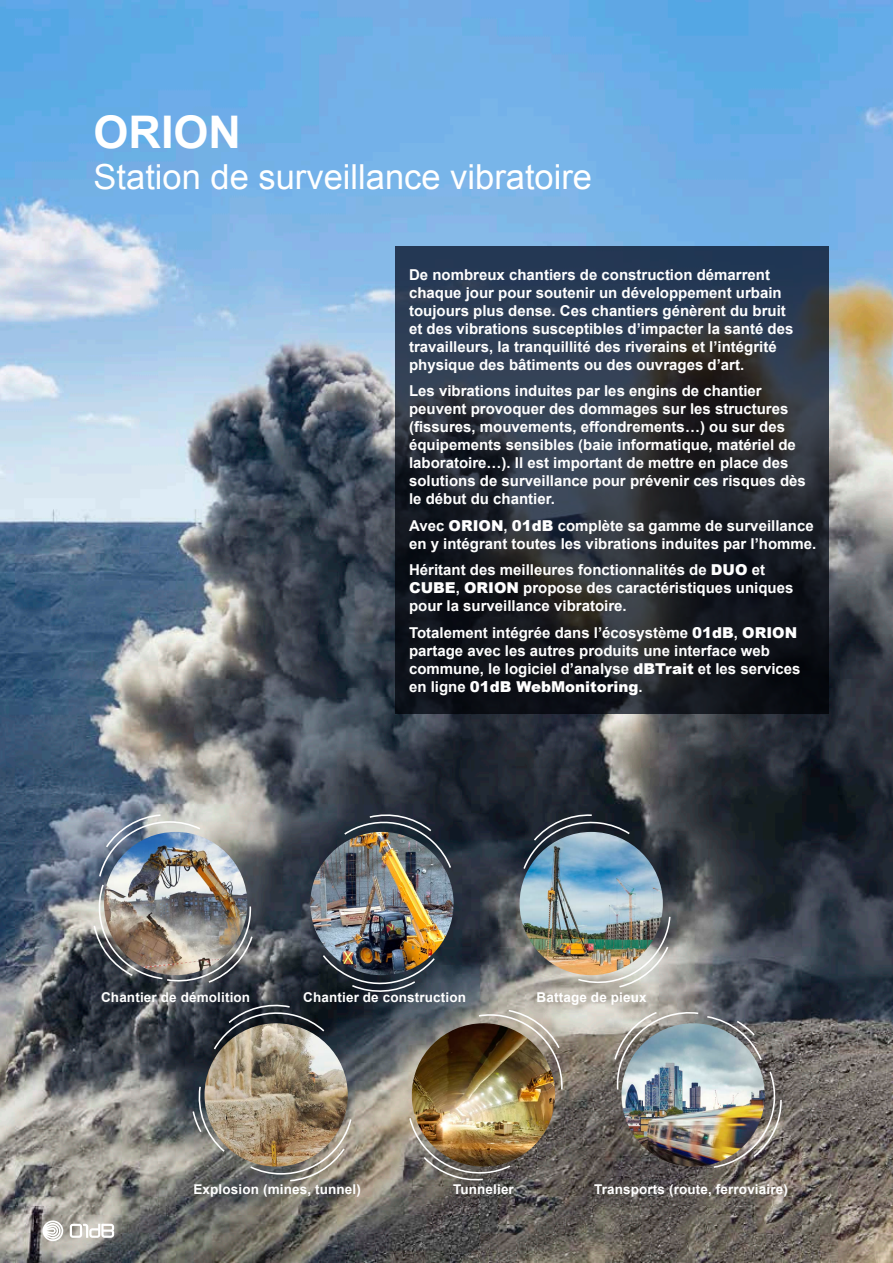
<style>
.page{position:relative;width:893px;height:1263px;background:#fff}
.page>*{position:absolute;margin:0;border:0;box-sizing:border-box;transform-origin:0 0}
.t1{font:700 45px "Arial";color:#fff}
.t2{font:34.5px "Arial";color:#fff}
.TXT_courant{font:700 15px/18px "Arial";color:#fff}
.t3{font:700 13.5px "Arial";letter-spacing:.01em;color:#fff}
.s1{font-weight:900}
</style>
<div class="page">
<img style="left:0;top:0;width:893px;height:1263px">
<svg style="left:395px;top:246px;width:434px;height:468px;background:#232a35"></svg>
<svg style="left:43px;top:1220px;width:20px;height:21px"></svg>
<svg style="left:70px;top:1224px;width:44px;height:14px"></svg>
<svg style="left:191px;top:1085px;width:35px;height:68px"></svg>
<img style="left:412px;top:1023px;width:143px;height:143px;border-radius:72px">
<img style="left:477px;top:1009px;width:86px;height:82px">
<img style="left:408px;top:1116px;width:104px;height:65px">
<img style="left:204px;top:1023px;width:144px;height:143px;border-radius:72px">
<svg style="left:212px;top:1002px;width:114px;height:49px;background:#676764"></svg>
<img style="left:249px;top:1117px;width:104px;height:65px">
<img style="left:92px;top:813px;width:162px;height:171px">
<img style="left:310px;top:832px;width:144px;height:143px;border-radius:72px">
<img style="left:343px;top:812px;width:109px;height:57px">
<img style="left:321px;top:953px;width:115px;height:41px">
<img style="left:520px;top:832px;width:143px;height:143px;border-radius:72px">
<svg style="left:522px;top:814px;width:109px;height:57px;background:#587286"></svg>
<img style="left:576px;top:915px;width:95px;height:74px">
<img style="left:613px;top:1010px;width:170px;height:159px">
<p class="t1" style="left:94px;top:102px;width:149px">ORION</p>
<p class="t2" style="left:94px;top:154px;width:500px">Station de surveillance vibratoire</p>
<p class="TXT_courant" style="left:409px;top:266px;width:386px">De nombreux chantiers de construction démarrent chaque jour pour soutenir un développement urbain toujours plus dense. Ces chantiers génèrent du bruit et des vibrations susceptibles d’impacter la santé des travailleurs, la tranquillité des riverains et l’intégrité physique des bâtiments ou des ouvrages d’art.</p>
<p class="TXT_courant" style="left:409px;top:383px;width:398px">Les vibrations induites par les engins de chantier peuvent provoquer des dommages sur les structures (fissures, mouvements, effondrements…) ou sur des équipements sensibles (baie informatique, matériel de laboratoire…). Il est important de mettre en place des solutions de surveillance pour prévenir ces risques dès le début du chantier.</p>
<p class="TXT_courant" style="left:409px;top:517px;width:409px">Avec <span class="s1">ORION</span>, <span class="s1">01dB</span> complète sa gamme de surveillance en y intégrant toutes les vibrations induites par l’homme.</p>
<p class="TXT_courant" style="left:409px;top:562px;width:386px">Héritant des meilleures fonctionnalités de <span class="s1">DUO</span> et<br><span class="s1">CUBE</span>, <span class="s1">ORION</span> propose des caractéristiques uniques pour la surveillance vibratoire.</p>
<p class="TXT_courant" style="left:409px;top:624px;width:393px">Totalement intégrée dans l’écosystème <span class="s1">01dB</span>, <span class="s1">ORION </span>partage avec les autres produits une interface web commune, le logiciel d’analyse <span class="s1">dBTrait</span> et les services en ligne <span class="s1">01dB WebMonitoring</span>.</p>
<p class="t3" style="left:101px;top:989px;width:151px">Chantier de démolition</p>
<p class="t3" style="left:303px;top:989px;width:164px">Chantier de construction</p>
<p class="t3" style="left:537px;top:989px;width:112px">Battage de pieux</p>
<p class="t3" style="left:193px;top:1180px;width:169px">Explosion (mines, tunnel)</p>
<p class="t3" style="left:453px;top:1180px;width:62px">Tunnelier</p>
<p class="t3" style="left:594px;top:1180px;width:195px">Transports (route, ferroviaire)</p>
</div>
